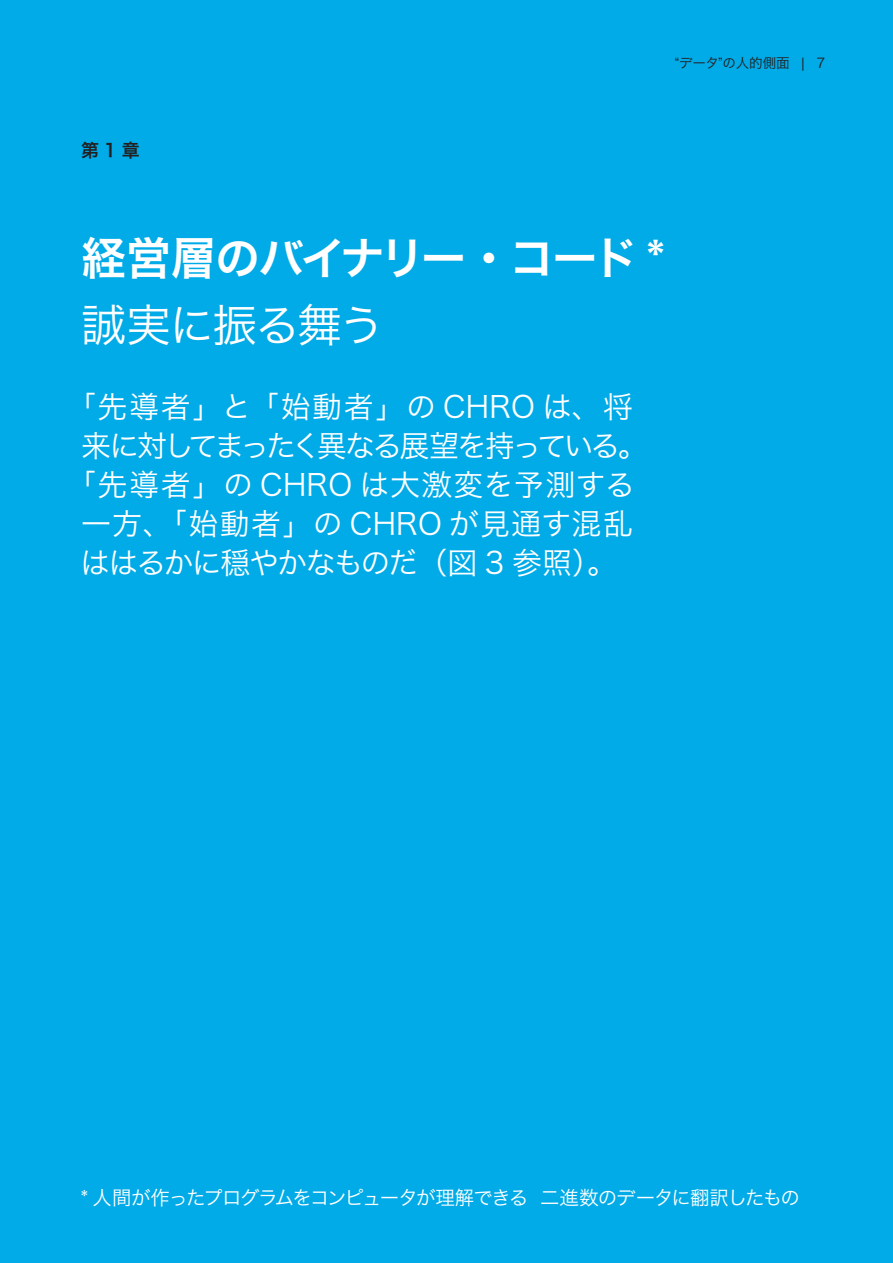
<style>
.page{position:relative;width:893px;height:1263px;background:#00abe7}
.page>*{position:absolute;margin:0;border:0;box-sizing:border-box;transform-origin:0 0}
.t1{font:45px "Hira Kaku Std W6";letter-spacing:-.045em;color:#fff}
.t2{font:45px "Hira Kaku Std W3";letter-spacing:-.055em;color:#fff}
.t3{font:30px/39px "Hira Kaku Std W3";letter-spacing:-.01em;color:#fff;text-align:center}
.t4{font:19.5px "Hira Kaku Std W3";letter-spacing:-.07em;color:#fff}
.t5{font:18px "Hira Kaku Std W6";color:#231f20}
.t6{font:13.5px "Hira Kaku Std W3";color:#231f20}
</style>
<div class="page">
<p class="t5" style="left:81px;top:136px;width:60px">第1章</p>
<p class="t6" style="left:674px;top:53px;width:153px">“データ”の人的側面 | 7</p>
<h1 class="t1" style="left:81px;top:223px;width:585px">経営層のバイナリー・コード *</h1>
<h1 class="t2" style="left:81px;top:291px;width:305px">誠実に振る舞う</h1>
<p class="t3" style="left:66px;top:386px;width:583px">「先導者」と「始動者」の CHRO は、将来に対してまったく異なる展望を持っている。「先導者」の CHRO は大激変を予測する一方、「始動者」の CHRO が見通す混乱ははるかに穏やかなものだ（図 3 参照）。</p>
<p class="t4" style="left:81px;top:1183px;width:720px">* 人間が作ったプログラムをコンピュータが理解できる 二進数のデータに翻訳したもの</p>
</div>
